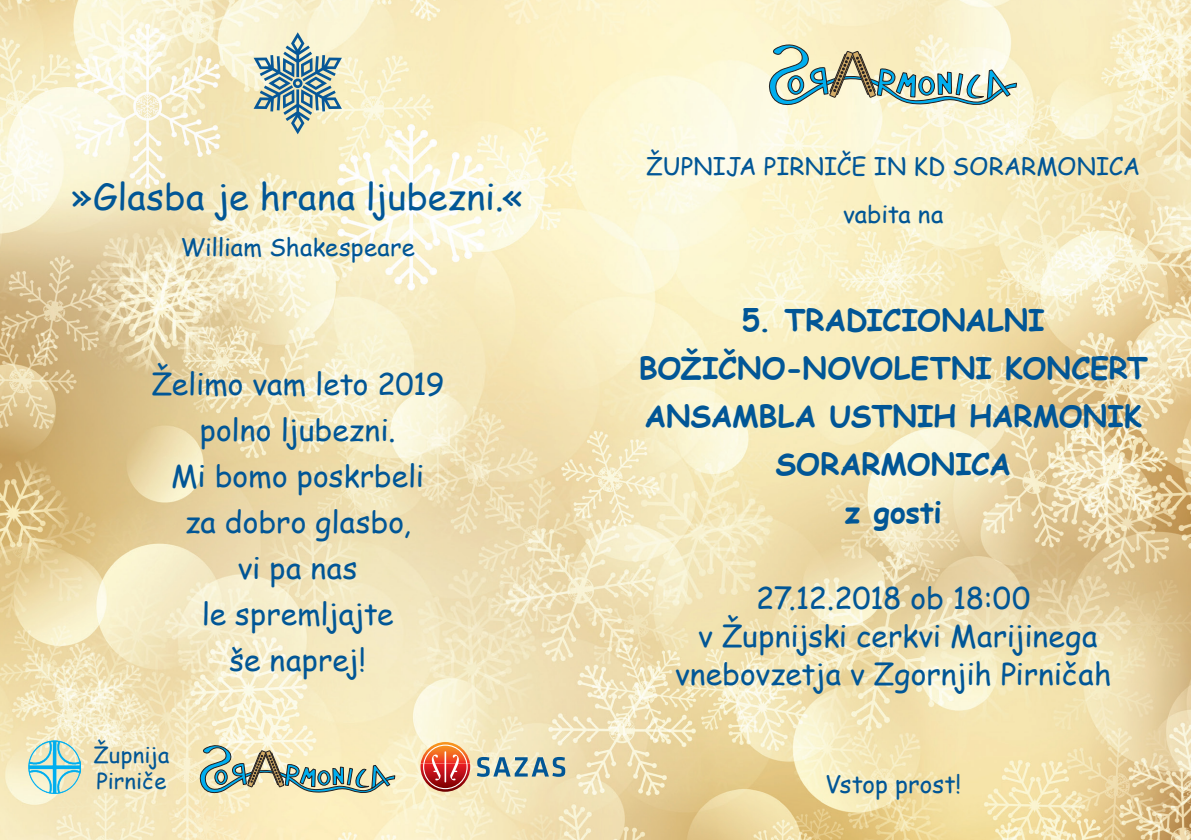
<style>
.page{position:relative;width:1191px;height:840px;background:#fff}
.page>*{position:absolute;margin:0;border:0;box-sizing:border-box;transform-origin:0 0}
.t1{font:36px "Comic Sans MS";color:#015696}
.t2{font:30px/46px "Comic Sans MS";letter-spacing:-.005em;color:#015696;text-align:center}
.t3{font:700 30px/48px "Comic Sans MS";color:#015696;text-align:center}
.t4{font:24px/48px "Comic Sans MS";color:#015696;text-align:center}
.t5{font:22px/26.4px "Comic Sans MS";color:#015696}
</style>
<div class="page">
<img style="left:0;top:0;width:1191px;height:839px">
<svg style="left:767px;top:43px;width:250px;height:64px;background:#c0cfbc"></svg>
<svg style="left:198px;top:743px;width:197px;height:51px;background:#bdc6ac"></svg>
<svg style="left:477px;top:756px;width:88px;height:20px;background:#94afb0"></svg>
<svg style="left:420px;top:741px;width:50px;height:3px"></svg>
<svg style="left:420px;top:744px;width:50px;height:47px;background:#dc735c"></svg>
<img style="left:28px;top:740px;width:53px;height:52px">
<svg style="left:253px;top:32px;width:89px;height:102px;background:#b2c2b7"></svg>
<p class="t1" style="left:72px;top:171px;width:452px">»Glasba je hrana ljubezni.«</p>
<p class="t4" style="left:181px;top:223px;width:236px">William Shakespeare</p>
<p class="t2" style="left:151px;top:359px;width:294px">Želimo vam leto 2019 polno ljubezni.<br>Mi bomo poskrbeli<br>za dobro glasbo,<br>vi pa nas<br>le spremljajte<br>še naprej!</p>
<p class="t5" style="left:94px;top:740px;width:77px">Župnija<br>Pirniče</p>
<p class="t4" style="left:646px;top:141px;width:496px">ŽUPNIJA PIRNIČE IN KD SORARMONICA vabita na</p>
<p class="t3" style="left:639px;top:295px;width:510px">5. TRADICIONALNI<br>BOŽIČNO-NOVOLETNI KONCERT<br>ANSAMBLA USTNIH HARMONIK<br>SORARMONICA<br>z gosti</p>
<p class="t2" style="left:675px;top:578px;width:438px;line-height:38px">27.12.2018 ob 18:00<br>v Župnijski cerkvi Marijinega vnebovzetja v Zgornjih Pirničah</p>
<p class="t4" style="left:825px;top:759px;width:138px">Vstop prost!</p>
</div>
